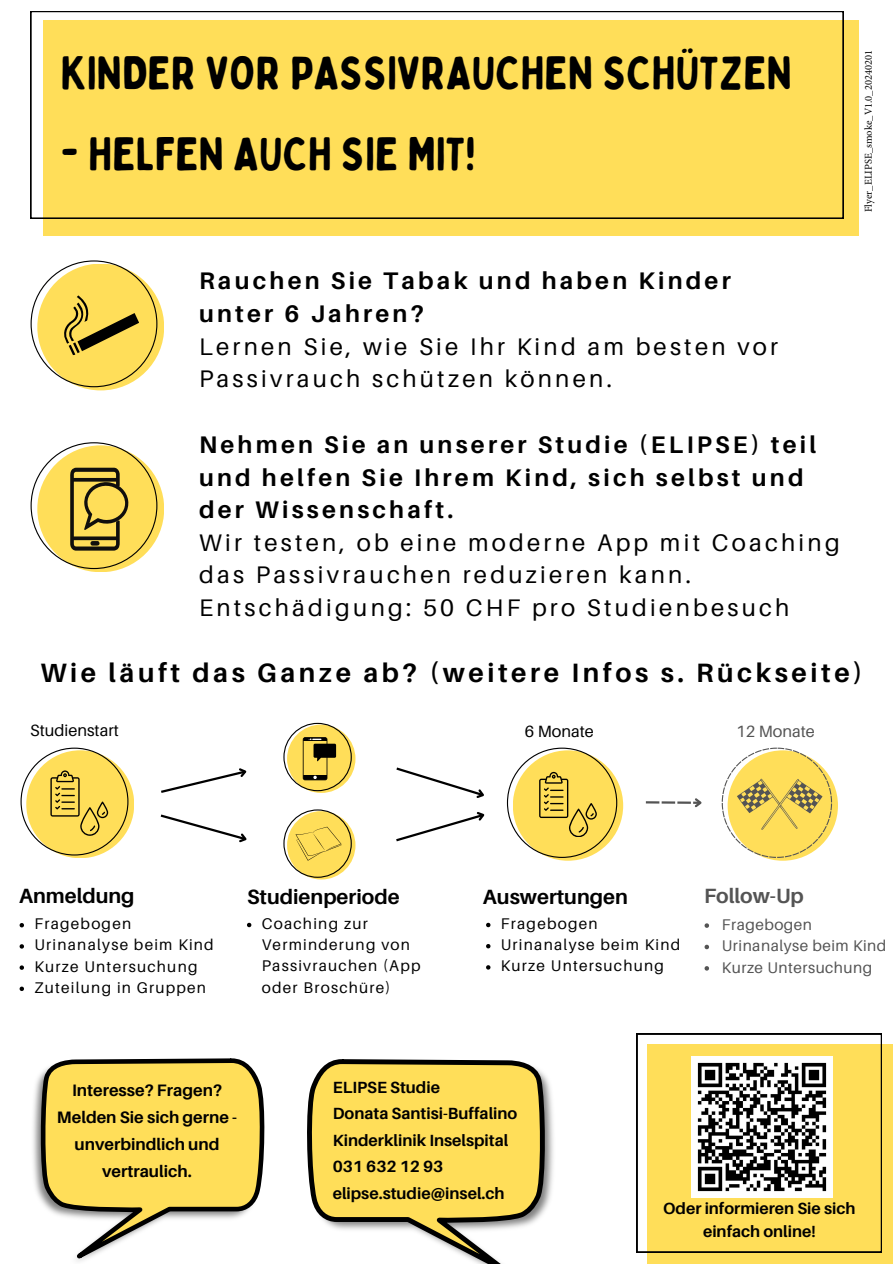
<style>
.page{position:relative;width:893px;height:1264px;background:#fff}
.page>*{position:absolute;margin:0;border:0;box-sizing:border-box;transform-origin:0 0}
.t1{font:46.65px "Bobby Jones Soft";color:#000}
.t2{font:700 26.55px "Aileron";letter-spacing:.135em;color:#000}
.t3{font:24px/32.7px "Aileron";letter-spacing:.135em;color:#000}
.t4{font:700 20.55px "Aileron";color:#000}
.t5{font:700 20.55px "Aileron";color:#545454}
.t6{font:700 16.5px/27px "Aileron";color:#000;text-align:center}
.t7{font:16.35px "Aileron";color:#000}
.t8{font:16.35px "Aileron";color:#545454}
.t9{font:700 16.2px/26.5px "Aileron";color:#000;text-align:center}
.t10{font:15.45px/21.1px "Aileron";letter-spacing:.08em;color:#000}
.t11{font:15.45px "Aileron";letter-spacing:.03em;color:#545454}
.t12{font:10.5px "Minion Pro";color:#000}
.s1{font-weight:700}
</style>
<div class="page">
<div style="left:43px;top:20px;width:815px;height:215px;background:#ffde59"></div>
<svg style="left:31px;top:11px;width:812px;height:207px"></svg>
<div style="left:37px;top:263px;width:127px;height:127px;background:#ffde59;border-radius:50%"></div>
<svg style="left:31px;top:260px;width:126px;height:127px"></svg>
<div style="left:37px;top:445px;width:127px;height:127px;background:#ffde59;border-radius:50%"></div>
<svg style="left:31px;top:442px;width:126px;height:127px"></svg>
<div style="left:646px;top:1044px;width:246px;height:219px;background:#ffde59"></div>
<svg style="left:636px;top:1033px;width:245px;height:219px"></svg>
<svg style="left:26px;top:750px;width:108px;height:108px"></svg>
<svg style="left:512px;top:750px;width:111px;height:110px"></svg>
<svg style="left:21px;top:747px;width:107px;height:108px"></svg>
<svg style="left:34px;top:1058px;width:230px;height:204px"></svg>
<svg style="left:307px;top:1059px;width:245px;height:204px"></svg>
<svg style="left:161px;top:768px;width:86px;height:25px"></svg>
<svg style="left:160px;top:814px;width:87px;height:29px"></svg>
<svg style="left:396px;top:767px;width:89px;height:75px"></svg>
<svg style="left:645px;top:798px;width:57px;height:10px"></svg>
<svg style="left:721px;top:747px;width:111px;height:111px"></svg>
<svg style="left:507px;top:747px;width:110px;height:110px"></svg>
<svg style="left:287px;top:811px;width:68px;height:68px"></svg>
<svg style="left:287px;top:724px;width:68px;height:69px"></svg>
<svg style="left:283px;top:722px;width:68px;height:69px"></svg>
<svg style="left:283px;top:809px;width:68px;height:68px"></svg>
<img style="left:691px;top:1056px;width:141px;height:141px">
<svg style="left:20px;top:923px;width:4px;height:4px"></svg>
<svg style="left:20px;top:944px;width:4px;height:4px"></svg>
<svg style="left:20px;top:965px;width:4px;height:4px"></svg>
<svg style="left:20px;top:986px;width:4px;height:5px"></svg>
<svg style="left:486px;top:922px;width:4px;height:5px"></svg>
<svg style="left:486px;top:944px;width:4px;height:4px"></svg>
<svg style="left:486px;top:965px;width:4px;height:4px"></svg>
<svg style="left:247px;top:922px;width:4px;height:5px"></svg>
<svg style="left:704px;top:923px;width:5px;height:4px"></svg>
<svg style="left:704px;top:944px;width:5px;height:5px"></svg>
<svg style="left:704px;top:966px;width:5px;height:4px"></svg>
<p class="t1" style="left:61px;top:44px;width:733px">KINDER VOR PASSIVRAUCHEN SCHÜTZEN</p>
<p class="t1" style="left:61px;top:125px;width:416px">- HELFEN AUCH SIE MIT!</p>
<h3 class="t3" style="left:199px;top:264px;width:580px"><span class="s1">Rauchen Sie Tabak und haben Kinder unter 6 Jahren?<br></span>Lernen Sie, wie Sie Ihr Kind am besten vor<br>Passivrauch schützen können.</h3>
<p class="t3" style="left:199px;top:427px;width:642px"><span class="s1">Nehmen Sie an unserer Studie (ELIPSE) teil und helfen Sie Ihrem Kind, sich selbst und der Wissenschaft.<br></span>Wir testen, ob eine moderne App mit Coaching das Passivrauchen reduzieren kann.<br>Entschädigung: 50 CHF pro Studienbesuch</p>
<p class="t12" style="left:861px;top:212px;width:164px;rotate:-90deg">Flyer_ELIPSE_smoke_V1.0_20240201</p>
<p class="t2" style="left:40px;top:656px;width:824px">Wie läuft das Ganze ab? (weitere Infos s. Rückseite)</p>
<h4 class="t7" style="left:30px;top:719px;width:90px">Studienstart</h4>
<h4 class="t7" style="left:524px;top:721px;width:71px">6 Monate</h4>
<p class="t8" style="left:736px;top:721px;width:80px">12 Monate</p>
<p class="t4" style="left:19px;top:883px;width:117px">Anmeldung</p>
<p class="t4" style="left:483px;top:883px;width:146px">Auswertungen</p>
<p class="t10" style="left:34px;top:912px;width:98px">Fragebogen</p>
<p class="t10" style="left:34px;top:934px;width:181px">Urinanalyse beim Kind</p>
<p class="t10" style="left:34px;top:955px;width:165px">Kurze Untersuchung</p>
<p class="t10" style="left:34px;top:976px;width:173px">Zuteilung in Gruppen</p>
<h4 class="t4" style="left:247px;top:883px;width:154px">Studienperiode</h4>
<p class="t10" style="left:262px;top:912px;width:160px">Coaching zur<br>Verminderung von<br>Passivrauchen (App oder Broschüre)</p>
<p class="t10" style="left:501px;top:912px;width:98px">Fragebogen</p>
<p class="t10" style="left:501px;top:933px;width:181px">Urinanalyse beim Kind</p>
<p class="t10" style="left:501px;top:955px;width:165px">Kurze Untersuchung</p>
<p class="t5" style="left:704px;top:883px;width:101px">Follow-Up</p>
<p class="t11" style="left:721px;top:915px;width:92px">Fragebogen</p>
<p class="t11" style="left:721px;top:936px;width:166px">Urinanalyse beim Kind</p>
<p class="t11" style="left:721px;top:957px;width:152px">Kurze Untersuchung</p>
<h3 class="t6" style="left:57px;top:1076px;width:182px">Interesse? Fragen?<br>Melden Sie sich gerne - unverbindlich und vertraulich.</h3>
<h4 class="t9" style="left:333px;top:1073px;width:186px;text-align:left">ELIPSE Studie<br>Donata Santisi-Buffalino<br>Kinderklinik Inselspital<br>031 632 12 93 elipse.studie@insel.ch</h4>
<h2 class="t9" style="left:663px;top:1196px;width:194px;line-height:22.5px">Oder informieren Sie sich einfach online!</h2>
</div>
